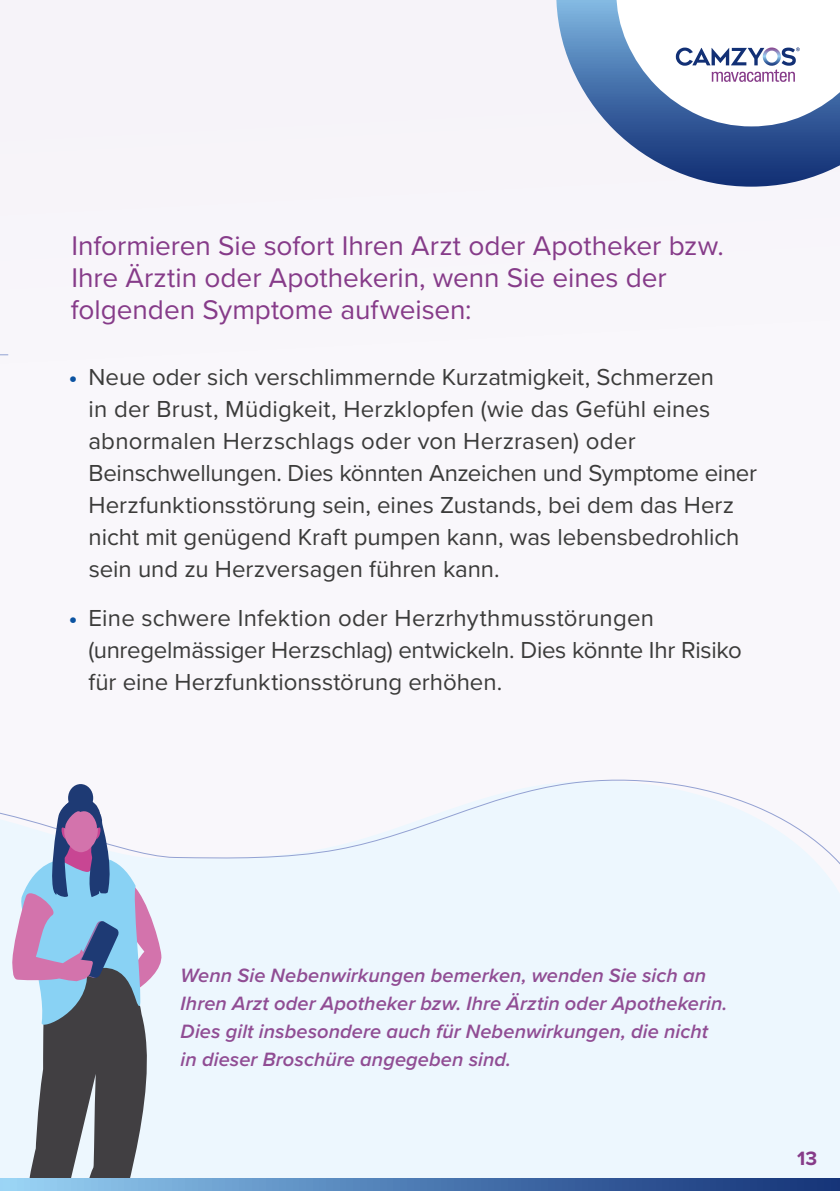
<style>
.page{position:relative;width:840px;height:1191px;background:#fff}
.page>*{position:absolute;margin:0;border:0;box-sizing:border-box;transform-origin:0 0}
.t1{font:28px/32px "Proxima Nova";color:#863b89}
.t2{font:24px/32px "Proxima Nova";color:#3b3b3a}
.t3{font:italic 600 20px/28px "Proxima Nova";letter-spacing:.005em;color:#904d94}
.t4{font:700 20px "Proxima Nova";color:#863b89}
.s1{font-weight:700;color:#0b53a1}
</style>
<div class="page">
<div style="left:0;top:0;width:839px;height:995px;background:#f5f1f8"></div>
<svg style="left:0;top:779px;width:839px;height:399px"></svg>
<svg style="left:0;top:354px;width:9px;height:2px"></svg>
<div style="left:68px;top:784px;width:25px;height:28px;background:#1e3a74;border-radius:50%"></div>
<svg style="left:11px;top:797px;width:152px;height:381px"></svg>
<svg style="left:0;top:1178px;width:839px;height:13px;background:#517eb4"></svg>
<svg style="left:556px;top:0;width:283px;height:187px"></svg>
<svg style="left:675px;top:47px;width:124px;height:35px"></svg>
<p class="t1" style="left:71px;top:228px;width:654px">Informieren Sie sofort Ihren Arzt oder Apotheker bzw.<br>Ihre Ärztin oder Apothekerin, wenn Sie eines der folgenden Symptome aufweisen:</p>
<p class="t2" style="left:88px;top:360px;width:669px;text-indent:-20px"><span class="s1">•</span> Neue oder sich verschlimmernde Kurzatmigkeit, Schmerzen<br>in der Brust, Müdigkeit, Herzklopfen (wie das Gefühl eines abnormalen Herzschlags oder von Herzrasen) oder Beinschwellungen. Dies könnten Anzeichen und Symptome einer Herzfunktionsstörung sein, eines Zustands, bei dem das Herz nicht mit genügend Kraft pumpen kann, was lebensbedrohlich sein und zu Herzversagen führen kann.</p>
<p class="t2" style="left:88px;top:600px;width:654px;text-indent:-20px"><span class="s1">•</span> Eine schwere Infektion oder Herzrhythmusstörungen (unregelmässiger Herzschlag) entwickeln. Dies könnte Ihr Risiko für eine Herzfunktionsstörung erhöhen.</p>
<p class="t3" style="left:180px;top:961px;width:548px">Wenn Sie Nebenwirkungen bemerken, wenden Sie sich an Ihren Arzt oder Apotheker bzw. Ihre Ärztin oder Apothekerin.<br>Dies gilt insbesondere auch für Nebenwirkungen, die nicht in dieser Broschüre angegeben sind.</p>
<p class="t4" style="left:796px;top:1143px;width:22px">13</p>
</div>
